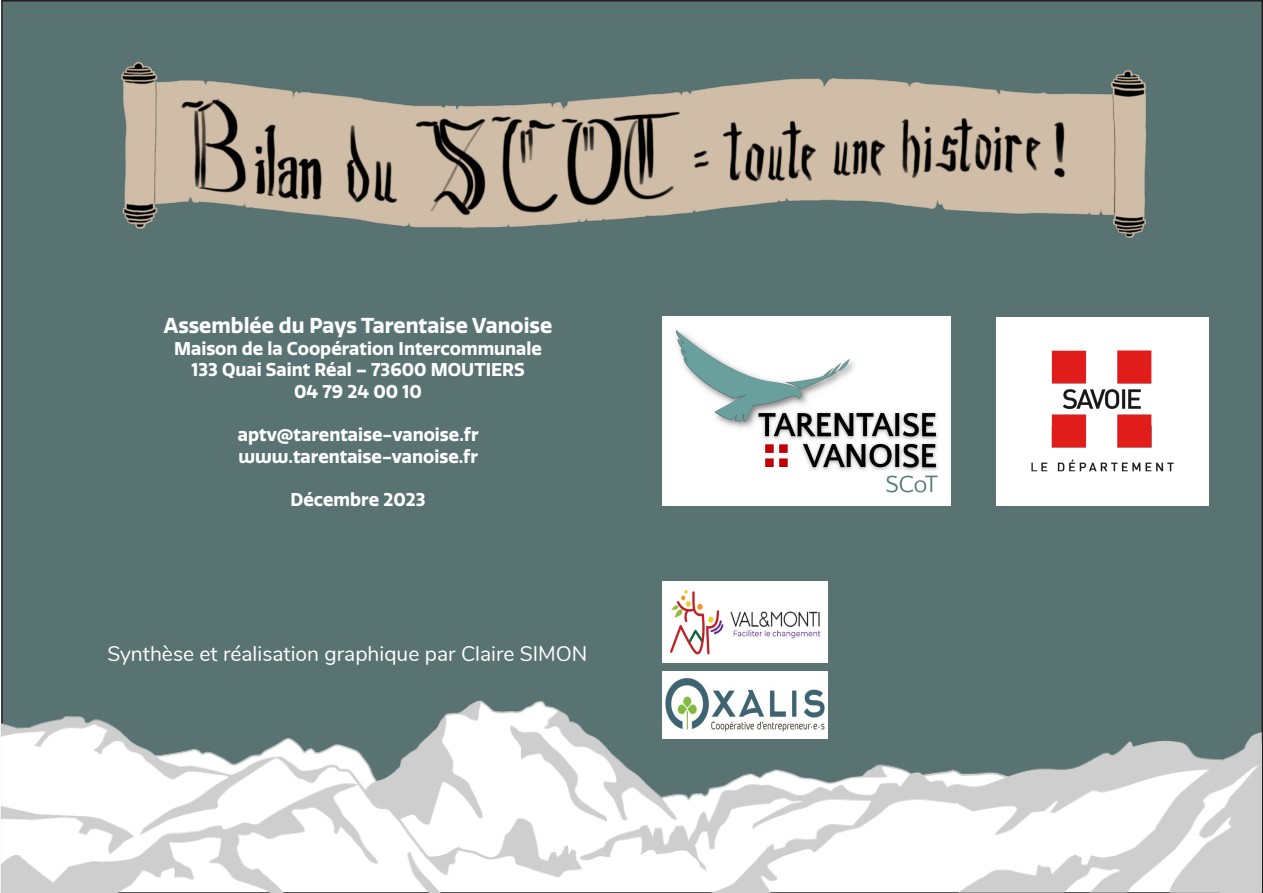
<style>
.page{position:relative;width:1263px;height:893px;background:#fff}
.page>*{position:absolute;margin:0;border:0;box-sizing:border-box;transform-origin:0 0}
.t1{font:21px "Nunito";color:#fff}
.t2{font:700 21px "Quatro";color:#fff}
.t3{font:700 18px/21.6px "Quatro";color:#fff;text-align:center}
</style>
<div class="page">
<div style="left:2px;top:1px;width:1260px;height:891px;background:#597272"></div>
<img style="left:0;top:701px;width:1262px;height:192px">
<img style="left:662px;top:582px;width:165px;height:80px">
<img style="left:996px;top:317px;width:213px;height:188px">
<img style="left:662px;top:317px;width:288px;height:188px">
<img style="left:121px;top:61px;width:1026px;height:177px">
<img style="left:662px;top:672px;width:165px;height:67px">
<p class="t2" style="left:164px;top:313px;width:390px">Assemblée du Pays Tarentaise Vanoise</p>
<p class="t3" style="left:174px;top:338px;width:369px">Maison de la Coopération Intercommunale<br>133 Quai Saint Réal – 73600 MOUTIERS<br>04 79 24 00 10</p>
<p class="t3" style="left:238px;top:424px;width:242px;text-align:left">aptv@tarentaise-vanoise.fr www.tarentaise-vanoise.fr</p>
<p class="t3" style="left:291px;top:489px;width:136px">Décembre 2023</p>
<p class="t1" style="left:107px;top:639px;width:481px">Synthèse et réalisation graphique par Claire SIMON</p>
</div>
